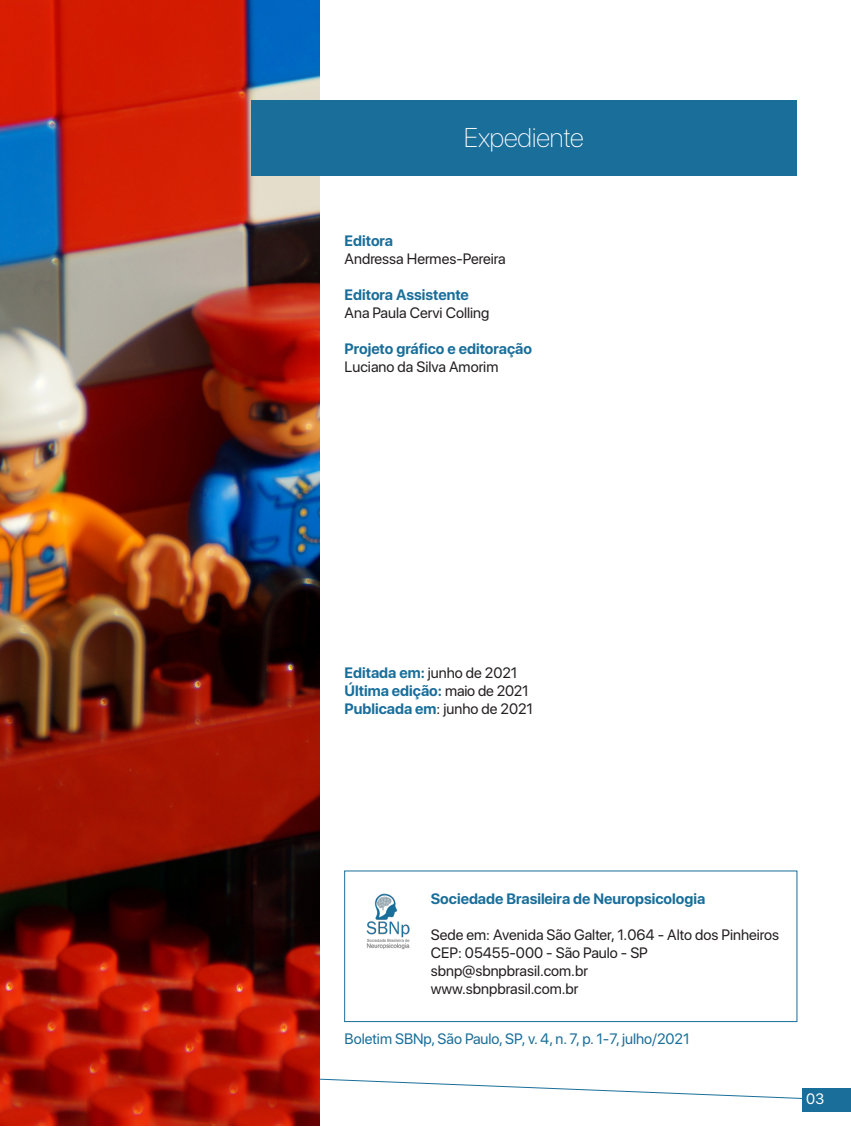
<style>
.page{position:relative;width:851px;height:1127px;background:#fff}
.page>*{position:absolute;margin:0;border:0;box-sizing:border-box;transform-origin:0 0}
.t1{font:100 27px "SF Pro Display";color:#fff}
.t2{font:15px "SF Pro Display";color:#231f20}
.t3{font:700 15px "SF Pro Display";color:#196e9a}
.t4{font:15px "SF Pro Display";color:#196e9a}
.t5{font:15px "SF Pro Display";color:#fff}
.s1{font-weight:700;color:#196e9a}
.s2{font-weight:400;color:#231f20}
</style>
<div class="page">
<svg style="left:319px;top:1065px;width:531px;height:36px"></svg>
<img style="left:0;top:0;width:319px;height:1126px">
<div style="left:251px;top:100px;width:545px;height:76px;background:#196e9a"></div>
<div style="left:344px;top:870px;width:453px;height:152px;border:1px solid #196e9a"></div>
<img style="left:366px;top:893px;width:44px;height:57px">
<div style="left:801px;top:1089px;width:49px;height:23px;background:#196e9a"></div>
<p class="t1" style="left:464px;top:119px;width:121px">Expediente</p>
<p class="t3" style="left:344px;top:232px;width:50px">Editora</p>
<p class="t2" style="left:344px;top:247px;width:163px">Andressa Hermes-Pereira</p>
<p class="t3" style="left:344px;top:286px;width:126px">Editora Assistente</p>
<p class="t2" style="left:344px;top:301px;width:146px">Ana Paula Cervi Colling</p>
<p class="t3" style="left:344px;top:340px;width:189px">Projeto gráfico e editoração</p>
<p class="t2" style="left:344px;top:355px;width:155px">Luciano da Silva Amorim</p>
<p class="t2" style="left:344px;top:661px;width:174px"><span class="s1">Editada em:</span> junho de 2021</p>
<p class="t3" style="left:344px;top:682px;width:186px">Última edição: <span class="s2">maio de 2021</span></p>
<p class="t2" style="left:344px;top:697px;width:190px"><span class="s1">Publicada em</span>: junho de 2021</p>
<p class="t3" style="left:431px;top:890px;width:276px">Sociedade Brasileira de Neuropsicologia</p>
<p class="t2" style="left:431px;top:923px;width:350px">Sede em: Avenida São Galter, 1.064 - Alto dos Pinheiros</p>
<p class="t2" style="left:431px;top:941px;width:219px">CEP: 05455-000 - São Paulo - SP</p>
<p class="t2" style="left:431px;top:959px;width:159px">sbnp@sbnpbrasil.com.br</p>
<p class="t2" style="left:431px;top:977px;width:149px">www.sbnpbrasil.com.br</p>
<p class="t4" style="left:344px;top:1027px;width:346px">Boletim SBNp, São Paulo, SP, v. 4, n. 7, p. 1-7, julho/2021</p>
<p class="t5" style="left:806px;top:1087px;width:19px">03</p>
</div>
